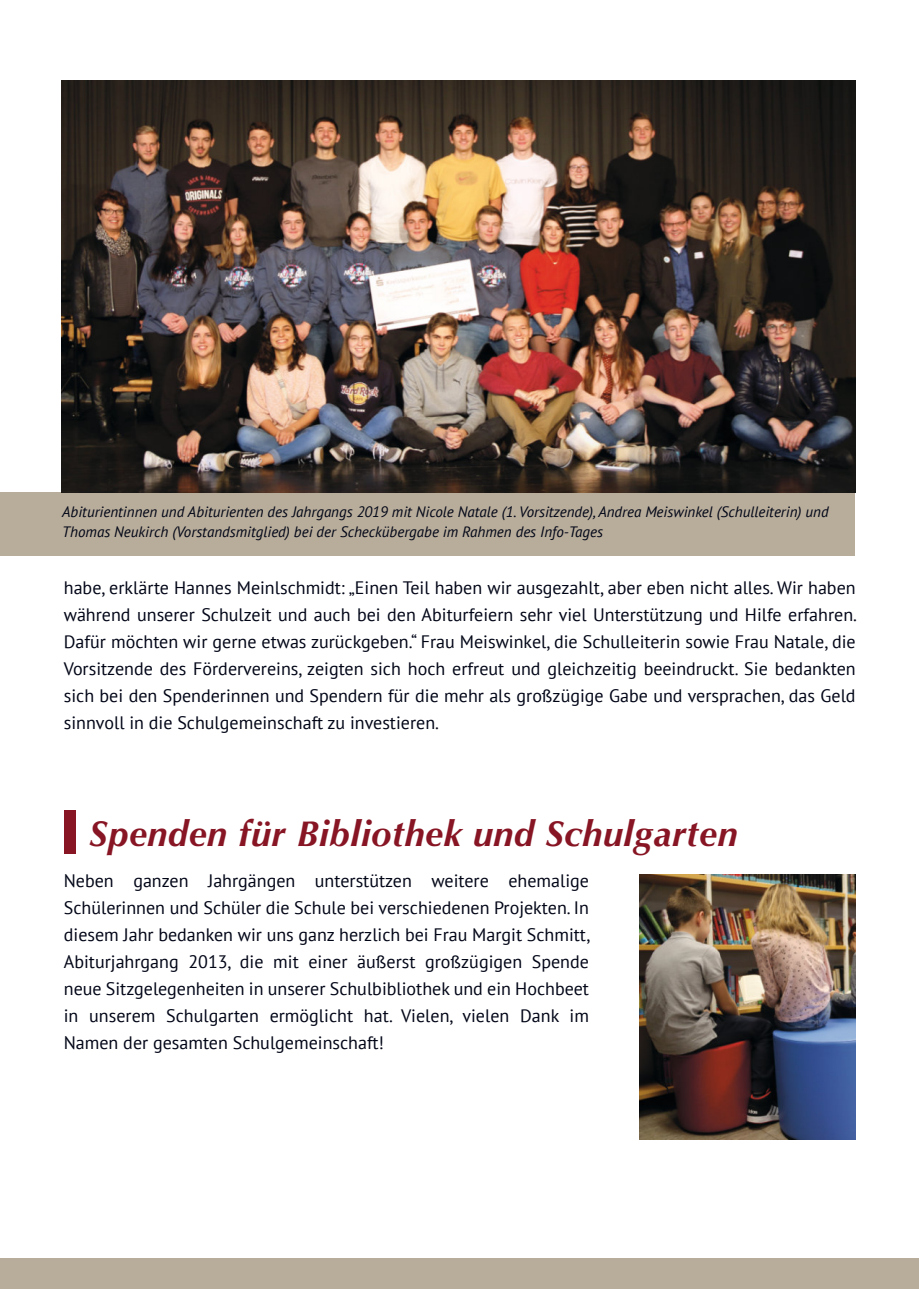
<style>
.page{position:relative;width:919px;height:1289px;background:#fff}
.page>*{position:absolute;margin:0;border:0;box-sizing:border-box;transform-origin:0 0}
.t1{font:italic 700 36px "Optima";letter-spacing:.015em;color:#871524}
.t2{font:18px/27px "PT Sans";color:#000516;text-align:justify}
.t3{font:italic 15px/19.5px "PT Sans";color:#000516}
</style>
<div class="page">
<div style="left:0;top:1258px;width:918px;height:30px;background:#b8ac9a"></div>
<div style="left:0;top:492px;width:855px;height:64px;background:#b8ac9a"></div>
<img style="left:61px;top:81px;width:794px;height:411px">
<div style="left:64px;top:810px;width:12px;height:44px;background:#871524"></div>
<img style="left:639px;top:874px;width:216px;height:265px">
<p class="t3" style="left:62px;top:501px;width:768px">Abiturientinnen und Abiturienten des Jahrgangs 2019 mit Nicole Natale (1. Vorsitzende), Andrea Meiswinkel (Schulleiterin) und<br>Thomas Neukirch (Vorstandsmitglied) bei der Scheckübergabe im Rahmen des Info-Tages</p>
<p class="t2" style="left:64px;top:573px;width:794px">habe, erklärte Hannes Meinlschmidt: „Einen Teil haben wir ausgezahlt, aber eben nicht alles. Wir haben während unserer Schulzeit und auch bei den Abiturfeiern sehr viel Unterstützung und Hilfe erfahren.<br>Dafür möchten wir gerne etwas zurückgeben.“ Frau Meiswinkel, die Schulleiterin sowie Frau Natale, die Vorsitzende des Fördervereins, zeigten sich hoch erfreut und gleichzeitig beeindruckt. Sie bedankten sich bei den Spenderinnen und Spendern für die mehr als großzügige Gabe und versprachen, das Geld sinnvoll in die Schulgemeinschaft zu investieren.</p>
<h1 class="t1" style="left:89px;top:818px;width:650px">Spenden für Bibliothek und Schulgarten</h1>
<p class="t2" style="left:64px;top:866px;width:528px">Neben ganzen Jahrgängen unterstützen weitere ehemalige Schülerinnen und Schüler die Schule bei verschiedenen Projekten. In diesem Jahr bedanken wir uns ganz herzlich bei Frau Margit Schmitt, Abiturjahrgang 2013, die mit einer äußerst großzügigen Spende neue Sitzgelegenheiten in unserer Schulbibliothek und ein Hochbeet in unserem Schulgarten ermöglicht hat. Vielen, vielen Dank im Namen der gesamten Schulgemeinschaft!</p>
</div>
